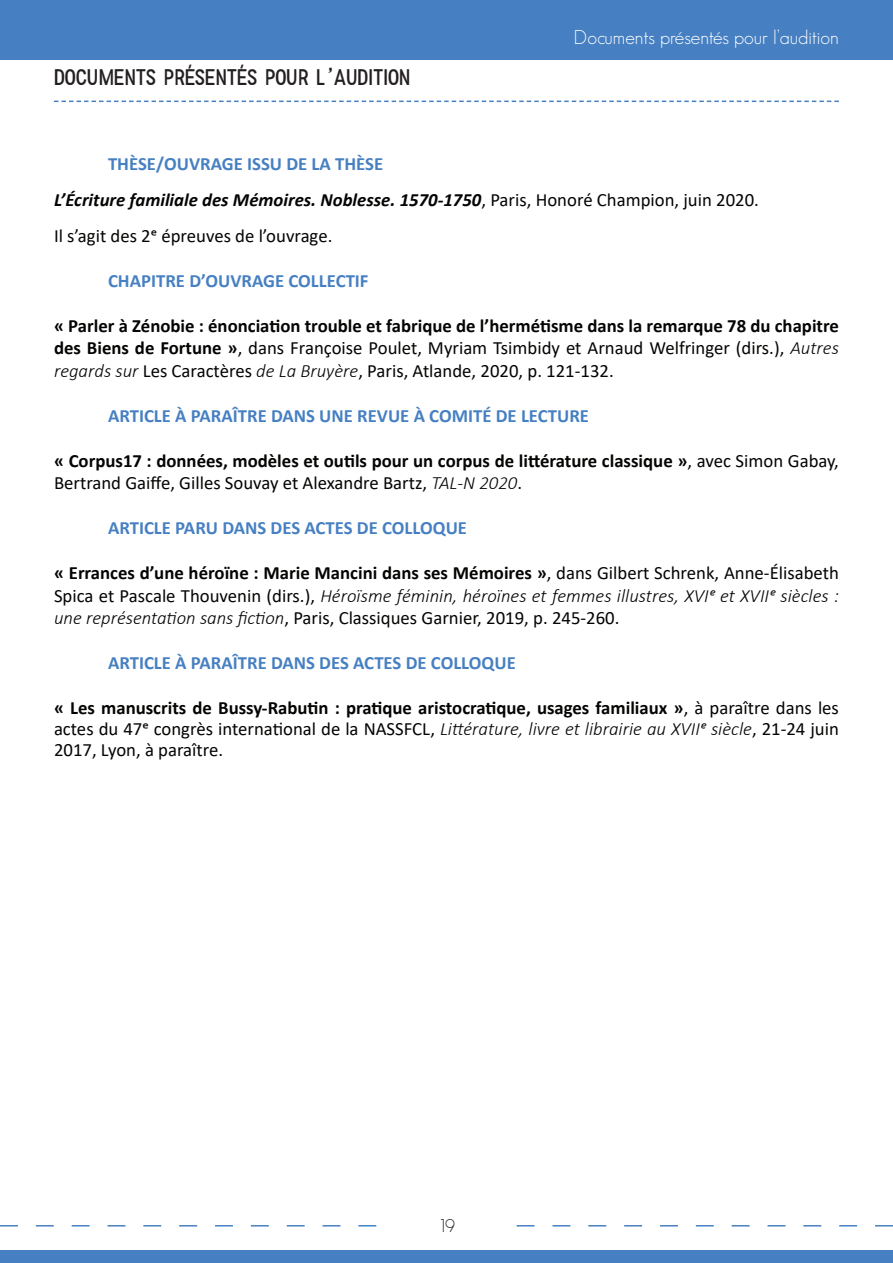
<style>
.page{position:relative;width:893px;height:1263px;background:#fff}
.page>*{position:absolute;margin:0;border:0;box-sizing:border-box;transform-origin:0 0}
.t1{font:300 22.5px "FFF";color:#231f20}
.t2{font:300 19.5px "Geosans";color:#fff}
.t3{font:18.75px/22.5px "Calibri";color:#040503;text-align:justify}
.t4{font:700 18.75px "Calibri";color:#4780c2}
.t5{font:700 18.75px/22.5px "Calibri";color:#040503}
.t6{font:italic 700 18.75px "Calibri";color:#040503}
.t7{font:300 18px "Geosans";color:#231f20}
.s1{font-weight:400;font-style:normal}
.s2{font-weight:700}
.s3{font-weight:300;font-style:italic}
.s4{font-weight:400}
</style>
<div class="page">
<div style="left:0;top:0;width:893px;height:60px;background:#4780c2"></div>
<div style="left:0;top:1250px;width:893px;height:13px;background:#4780c2"></div>
<svg style="left:0;top:1225px;width:376px;height:1px"></svg>
<svg style="left:517px;top:1225px;width:376px;height:1px"></svg>
<svg style="left:54px;top:101px;width:785px;height:1px"></svg>
<p class="t1" style="left:54px;top:63px;width:358px">DOCUMENTS PRÉSENTÉS POUR L’AUDITION</p>
<p class="t2" style="left:574px;top:27px;width:267px">Documents présentés pour l’audition</p>
<p class="t4" style="left:108px;top:150px;width:277px">THÈSE/OUVRAGE ISSU DE LA THÈSE</p>
<p class="t6" style="left:54px;top:186px;width:706px">L’Écriture familiale des Mémoires. Noblesse. 1570-1750<span class="s1">, Paris, Honoré Champion, juin 2020.</span></p>
<p class="t3" style="left:54px;top:224px;width:280px">Il s’agit des 2e épreuves de l’ouvrage.</p>
<p class="t4" style="left:108px;top:267px;width:262px">CHAPITRE D’OUVRAGE COLLECTIF</p>
<p class="t3" style="left:54px;top:314px;width:786px"><span class="s2">« Parler à Zénobie : énonciation trouble et fabrique de l’hermétisme dans la remarque 78 du chapitre des Biens de Fortune »</span>, dans Françoise Poulet, Myriam Tsimbidy et Arnaud Welfringer (dirs.), <span class="s3">Autres regards sur</span> Les Caractères <span class="s3">de La Bruyère</span>, Paris, Atlande, 2020, p. 121-132.</p>
<p class="t4" style="left:108px;top:402px;width:483px">ARTICLE À PARAÎTRE DANS UNE REVUE À COMITÉ DE LECTURE</p>
<p class="t5" style="left:54px;top:449px;width:786px">« Corpus17 : données, modèles et outils pour un corpus de littérature classique »<span class="s4">, avec Simon Gabay,<br>Bertrand Gaiffe, Gilles Souvay et Alexandre Bartz,</span> <span class="s3">TAL-N 2020</span><span class="s4">.</span></p>
<p class="t4" style="left:108px;top:515px;width:361px">ARTICLE PARU DANS DES ACTES DE COLLOQUE</p>
<p class="t3" style="left:54px;top:561px;width:786px"><span class="s2">« Errances d’une héroïne : Marie Mancini dans ses Mémoires »</span>, dans Gilbert Schrenk, Anne-Élisabeth Spica et Pascale Thouvenin (dirs.), <span class="s3">Héroïsme féminin, héroïnes et femmes illustres, XVIe et XVIIe siècles : une représentation sans fiction</span>, Paris, Classiques Garnier, 2019, p. 245-260.</p>
<p class="t4" style="left:108px;top:650px;width:409px">ARTICLE À PARAÎTRE DANS DES ACTES DE COLLOQUE</p>
<p class="t3" style="left:54px;top:697px;width:786px;line-height:21px"><span class="s2">« Les manuscrits de Bussy-Rabutin : pratique aristocratique, usages familiaux »</span>, à paraître dans les actes du 47e congrès international de la NASSFCL, <span class="s3">Littérature, livre et librairie au XVIIe siècle</span>, 21-24 juin 2017, Lyon, à paraître.</p>
<p class="t7" style="left:438px;top:1215px;width:19px">19</p>
</div>
